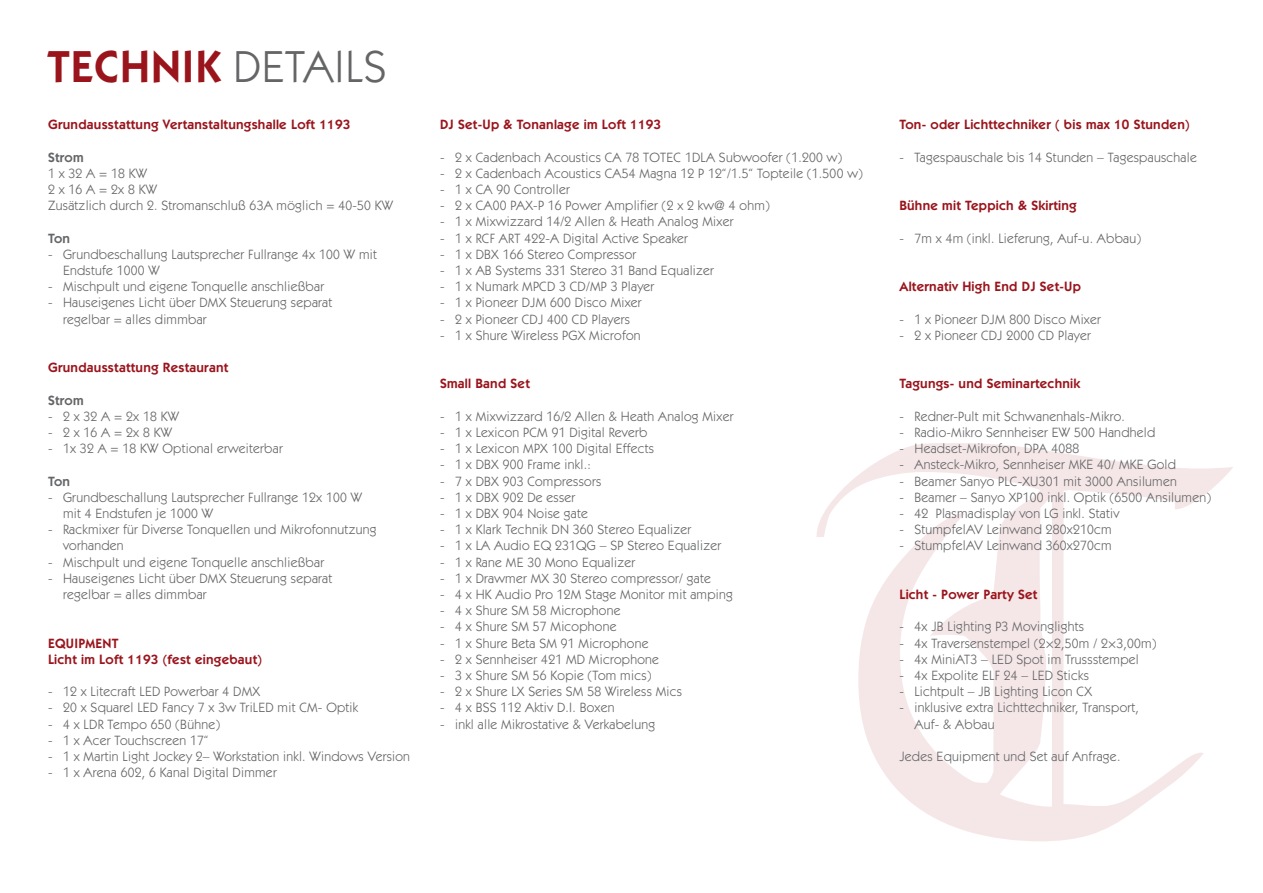
<style>
.page{position:relative;width:1263px;height:893px;background:#fff}
.page>*{position:absolute;margin:0;border:0;box-sizing:border-box;transform-origin:0 0}
.t1{font:600 45px "Itc Kabel LT";letter-spacing:.02em;color:#9a141c}
.t2{font:13.5px/16.2px "Itc Kabel LT";letter-spacing:.02em;color:#646567}
.t3{font:600 13.5px/16.2px "Itc Kabel LT";letter-spacing:.02em;color:#9a141c}
.t4{font:600 13.5px "Itc Kabel LT";letter-spacing:.02em;color:#646567}
.s1{font-weight:400;color:#646567}
</style>
<div class="page">
<svg style="left:816px;top:443px;width:417px;height:398px"></svg>
<h1 class="t1" style="left:47px;top:40px;width:340px">TECHNIK <span class="s1">DETAILS</span></h1>
<p class="t3" style="left:48px;top:116px;width:304px">Grundausstattung Vertanstaltungshalle Loft 1193</p>
<p class="t4" style="left:48px;top:149px;width:37px">Strom</p>
<p class="t2" style="left:48px;top:165px;width:347px">1 x 32 A = 18 KW<br>2 x 16 A = 2x 8 KW<br>Zusätzlich durch 2. Stromanschluß 63A möglich = 40-50 KW</p>
<p class="t4" style="left:48px;top:230px;width:24px">Ton</p>
<p class="t2" style="left:63px;top:246px;width:315px;text-indent:-15px">- Grundbeschallung Lautsprecher Fullrange 4x 100 W mit<br>Endstufe 1000 W</p>
<p class="t2" style="left:48px;top:279px;width:278px">- Mischpult und eigene Tonquelle anschließbar</p>
<p class="t2" style="left:63px;top:295px;width:271px;text-indent:-15px">- Hauseigenes Licht über DMX Steuerung separat regelbar = alles dimmbar</p>
<p class="t3" style="left:48px;top:359px;width:182px">Grundausstattung Restaurant</p>
<p class="t4" style="left:48px;top:392px;width:37px">Strom</p>
<p class="t2" style="left:48px;top:408px;width:133px">- 2 x 32 A = 2x 18 KW</p>
<p class="t2" style="left:48px;top:424px;width:126px">- 2 x 16 A = 2x 8 KW</p>
<p class="t2" style="left:48px;top:441px;width:236px">- 1x 32 A = 18 KW Optional erweiterbar</p>
<p class="t4" style="left:48px;top:473px;width:24px">Ton</p>
<p class="t2" style="left:63px;top:489px;width:301px;text-indent:-15px">- Grundbeschallung Lautsprecher Fullrange 12x 100 W mit 4 Endstufen je 1000 W</p>
<p class="t2" style="left:63px;top:522px;width:315px;text-indent:-15px">- Rackmixer für Diverse Tonquellen und Mikrofonnutzung vorhanden</p>
<p class="t2" style="left:48px;top:554px;width:278px">- Mischpult und eigene Tonquelle anschließbar</p>
<p class="t2" style="left:63px;top:570px;width:271px;text-indent:-15px">- Hauseigenes Licht über DMX Steuerung separat regelbar = alles dimmbar</p>
<p class="t3" style="left:48px;top:635px;width:215px">EQUIPMENT<br>Licht im Loft 1193 (fest eingebaut)</p>
<p class="t2" style="left:48px;top:684px;width:213px">- 12 x Litecraft LED Powerbar 4 DMX</p>
<p class="t2" style="left:48px;top:700px;width:312px">- 20 x Squarel LED Fancy 7 x 3w TriLED mit CM- Optik</p>
<p class="t2" style="left:48px;top:716px;width:173px">- 4 x LDR Tempo 650 (Bühne)</p>
<p class="t2" style="left:48px;top:732px;width:162px">- 1 x Acer Touchscreen 17“</p>
<p class="t2" style="left:48px;top:748px;width:363px">- 1 x Martin Light Jockey 2– Workstation inkl. Windows Version</p>
<p class="t2" style="left:48px;top:765px;width:230px">- 1 x Arena 602, 6 Kanal Digital Dimmer</p>
<p class="t3" style="left:440px;top:116px;width:222px">DJ Set-Up &amp; Tonanlage im Loft 1193</p>
<p class="t2" style="left:440px;top:149px;width:403px">- 2 x Cadenbach Acoustics CA 78 TOTEC 1DLA Subwoofer (1.200 w)</p>
<p class="t2" style="left:440px;top:165px;width:424px">- 2 x Cadenbach Acoustics CA54 Magna 12 P 12“/1.5“ Topteile (1.500 w)</p>
<p class="t2" style="left:440px;top:181px;width:131px">- 1 x CA 90 Controller</p>
<p class="t2" style="left:440px;top:198px;width:331px">- 2 x CA00 PAX-P 16 Power Amplifier (2 x 2 kw@ 4 ohm)</p>
<p class="t2" style="left:440px;top:214px;width:295px">- 1 x Mixwizzard 14/2 Allen &amp; Heath Analog Mixer</p>
<p class="t2" style="left:440px;top:230px;width:249px">- 1 x RCF ART 422-A Digital Active Speaker</p>
<p class="t2" style="left:440px;top:246px;width:198px">- 1 x DBX 166 Stereo Compressor</p>
<p class="t2" style="left:440px;top:262px;width:275px">- 1 x AB Systems 331 Stereo 31 Band Equalizer</p>
<p class="t2" style="left:440px;top:279px;width:216px">- 1 x Numark MPCD 3 CD/MP 3 Player</p>
<p class="t2" style="left:440px;top:295px;width:203px">- 1 x Pioneer DJM 600 Disco Mixer</p>
<p class="t2" style="left:440px;top:311px;width:192px">- 2 x Pioneer CDJ 400 CD Players</p>
<p class="t2" style="left:440px;top:327px;width:202px">- 1 x Shure Wireless PGX Microfon</p>
<p class="t3" style="left:440px;top:376px;width:91px">Small Band Set</p>
<p class="t2" style="left:440px;top:408px;width:295px">- 1 x Mixwizzard 16/2 Allen &amp; Heath Analog Mixer</p>
<p class="t2" style="left:440px;top:424px;width:209px">- 1 x Lexicon PCM 91 Digital Reverb</p>
<p class="t2" style="left:440px;top:441px;width:215px">- 1 x Lexicon MPX 100 Digital Effects</p>
<p class="t2" style="left:440px;top:457px;width:152px">- 1 x DBX 900 Frame inkl.:</p>
<p class="t2" style="left:440px;top:473px;width:163px">- 7 x DBX 903 Compressors</p>
<p class="t2" style="left:440px;top:489px;width:137px">- 1 x DBX 902 De esser</p>
<p class="t2" style="left:440px;top:505px;width:149px">- 1 x DBX 904 Noise gate</p>
<p class="t2" style="left:440px;top:522px;width:253px">- 1 x Klark Technik DN 360 Stereo Equalizer</p>
<p class="t2" style="left:440px;top:538px;width:282px">- 1 x LA Audio EQ 231QG – SP Stereo Equalizer</p>
<p class="t2" style="left:440px;top:554px;width:197px">- 1 x Rane ME 30 Mono Equalizer</p>
<p class="t2" style="left:440px;top:570px;width:272px">- 1 x Drawmer MX 30 Stereo compressor/ gate</p>
<p class="t2" style="left:440px;top:586px;width:294px">- 4 x HK Audio Pro 12M Stage Monitor mit amping</p>
<p class="t2" style="left:440px;top:603px;width:182px">- 4 x Shure SM 58 Microphone</p>
<p class="t2" style="left:440px;top:619px;width:178px">- 4 x Shure SM 57 Micophone</p>
<p class="t2" style="left:440px;top:635px;width:210px">- 1 x Shure Beta SM 91 Microphone</p>
<p class="t2" style="left:440px;top:651px;width:220px">- 2 x Sennheiser 421 MD Microphone</p>
<p class="t2" style="left:440px;top:667px;width:213px">- 3 x Shure SM 56 Kopie (Tom mics)</p>
<p class="t2" style="left:440px;top:684px;width:244px">- 2 x Shure LX Series SM 58 Wireless Mics</p>
<p class="t2" style="left:440px;top:700px;width:176px">- 4 x BSS 112 Aktiv D.I. Boxen</p>
<p class="t2" style="left:440px;top:716px;width:217px">- inkl alle Mikrostative &amp; Verkabelung</p>
<p class="t3" style="left:899px;top:116px;width:292px">Ton- oder Lichttechniker ( bis max 10 Stunden)</p>
<p class="t2" style="left:899px;top:149px;width:299px">- Tagespauschale bis 14 Stunden – Tagespauschale</p>
<p class="t3" style="left:899px;top:197px;width:179px">Bühne mit Teppich &amp; Skirting</p>
<p class="t2" style="left:899px;top:230px;width:243px">- 7m x 4m (inkl. Lieferung, Auf-u. Abbau)</p>
<p class="t3" style="left:899px;top:278px;width:183px">Alternativ High End DJ Set-Up</p>
<p class="t2" style="left:899px;top:311px;width:203px">- 1 x Pioneer DJM 800 Disco Mixer</p>
<p class="t2" style="left:899px;top:327px;width:193px">- 2 x Pioneer CDJ 2000 CD Player</p>
<p class="t3" style="left:899px;top:376px;width:182px">Tagungs- und Seminartechnik</p>
<p class="t2" style="left:899px;top:408px;width:227px">- Redner-Pult mit Schwanenhals-Mikro.</p>
<p class="t2" style="left:899px;top:424px;width:257px">- Radio-Mikro Sennheiser EW 500 Handheld</p>
<p class="t2" style="left:899px;top:441px;width:181px">- Headset-Mikrofon, DPA 4088</p>
<p class="t2" style="left:899px;top:457px;width:278px">- Ansteck-Mikro, Sennheiser MKE 40/ MKE Gold</p>
<p class="t2" style="left:899px;top:473px;width:279px">- Beamer Sanyo PLC-XU301 mit 3000 Ansilumen</p>
<p class="t2" style="left:899px;top:489px;width:313px">- Beamer – Sanyo XP100 inkl. Optik (6500 Ansilumen)</p>
<p class="t2" style="left:899px;top:505px;width:222px">- 42″ Plasmadisplay von LG inkl. Stativ</p>
<p class="t2" style="left:899px;top:522px;width:214px">- StumpfelAV Leinwand 280x210cm</p>
<p class="t2" style="left:899px;top:538px;width:214px">- StumpfelAV Leinwand 360x270cm</p>
<p class="t3" style="left:899px;top:586px;width:139px">Licht - Power Party Set</p>
<p class="t2" style="left:899px;top:619px;width:186px">- 4x JB Lighting P3 Movinglights</p>
<p class="t2" style="left:899px;top:635px;width:258px">- 4x Traversenstempel (2×2,50m / 2×3,00m)</p>
<p class="t2" style="left:899px;top:651px;width:241px">- 4x MiniAT3 – LED Spot im Trussstempel</p>
<p class="t2" style="left:899px;top:667px;width:191px">- 4x Expolite ELF 24 – LED Sticks</p>
<p class="t2" style="left:899px;top:684px;width:194px">- Lichtpult – JB Lighting Licon CX</p>
<p class="t2" style="left:914px;top:700px;width:226px;text-indent:-15px">- inklusive extra Lichttechniker, Transport,<br>Auf- &amp; Abbau</p>
<p class="t2" style="left:899px;top:748px;width:222px">Jedes Equipment und Set auf Anfrage.</p>
</div>
